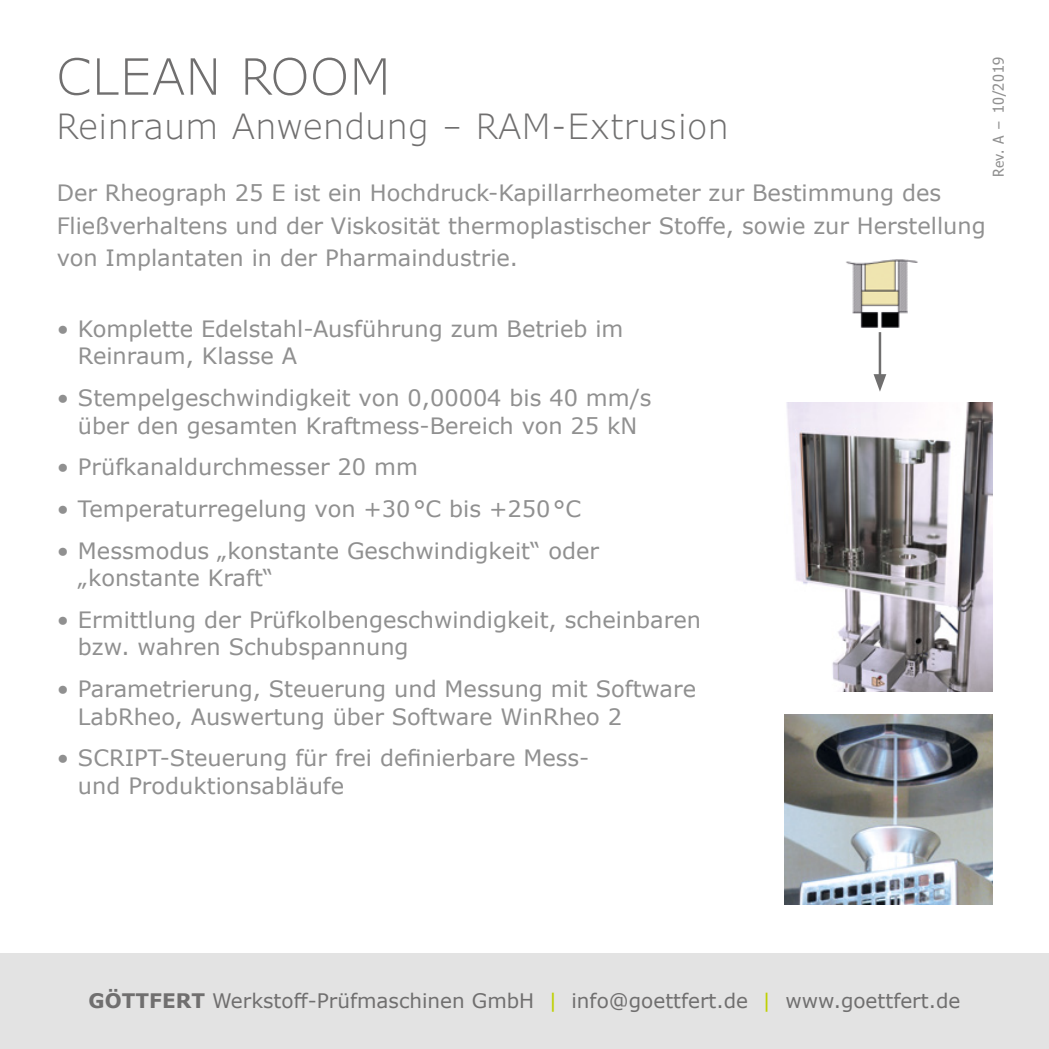
<style>
.page{position:relative;width:1049px;height:1049px;background:#fff}
.page>*{position:absolute;margin:0;border:0;box-sizing:border-box;transform-origin:0 0}
.Img_Highlight{font:300 50px "Verdana Pro";letter-spacing:.025em;color:#706f6f}
.Img_Highlight-2{font:300 35px "Verdana Pro";letter-spacing:.025em;color:#706f6f}
.Body_Aufzählung{font:22.5px/27.5px "Verdana";color:#909090}
.t1{font:20px "Verdana";color:#706f6f}
.Version{font:condensed 15px "Verdana Pro";letter-spacing:.05em;color:#909090}
.s1{font-family:"Verdana";font-stretch:normal}
.s2{font-weight:700}
.s3{color:#bed000}
</style>
<div class="page">
<div style="left:0;top:953px;width:1049px;height:96px;background:#e3e3e3"></div>
<img style="left:846px;top:259px;width:72px;height:111px">
<hr style="left:879px;top:332px;width:2px;height:46px;background:#706f6f">
<svg style="left:873px;top:374px;width:13px;height:18px"></svg>
<img style="left:786px;top:402px;width:206px;height:289px">
<img style="left:785px;top:714px;width:207px;height:190px">
<p class="Img_Highlight" style="left:57px;top:45px;width:335px">CLEAN ROOM</p>
<p class="Img_Highlight-2" style="left:57px;top:104px;width:673px">Reinraum Anwendung – RAM-Extrusion</p>
<p class="Body_Aufzählung" style="left:57px;top:176px;width:930px;line-height:32.5px">Der Rheograph 25 E ist ein Hochdruck-Kapillarrheometer zur Bestimmung des<br>Fließverhaltens und der Viskosität thermoplastischer Stoffe, sowie zur Herstellung von Implantaten in der Pharmaindustrie.</p>
<p class="Version" style="left:989px;top:177px;width:122px;rotate:-90deg">Rev. A <span class="s1">–</span> 10/2019</p>
<p class="Body_Aufzählung" style="left:78px;top:315px;width:547px;text-indent:-21px">• Komplette Edelstahl-Ausführung zum Betrieb im<br>Reinraum, Klasse A</p>
<p class="Body_Aufzählung" style="left:57px;top:384px;width:596px;text-align:center">• Stempelgeschwindigkeit von 0,00004 bis 40 mm/s über den gesamten Kraftmess-Bereich von 25 kN</p>
<p class="Body_Aufzählung" style="left:57px;top:453px;width:363px">• Prüfkanaldurchmesser 20 mm</p>
<p class="Body_Aufzählung" style="left:57px;top:495px;width:526px">• Temperaturregelung von +30°C bis +250°C</p>
<p class="Body_Aufzählung" style="left:78px;top:536px;width:523px;text-indent:-21px">• Messmodus „konstante Geschwindigkeit“ oder „konstante Kraft“</p>
<p class="Body_Aufzählung" style="left:78px;top:606px;width:625px;text-indent:-21px">• Ermittlung der Prüfkolbengeschwindigkeit, scheinbaren bzw. wahren Schubspannung</p>
<p class="Body_Aufzählung" style="left:78px;top:675px;width:620px;text-indent:-21px">• Parametrierung, Steuerung und Messung mit Software<br>LabRheo, Auswertung über Software WinRheo 2</p>
<p class="Body_Aufzählung" style="left:78px;top:744px;width:513px;text-indent:-21px">• SCRIPT-Steuerung für frei definierbare Mess&shy;und Produktionsabläufe</p>
<p class="t1" style="left:89px;top:986px;width:873px"><span class="s2">GÖTTFERT</span> Werkstoff-Prüfmaschinen GmbH <span class="s3">|</span> info@goettfert.de <span class="s3">|</span> www.goettfert.de</p>
</div>
